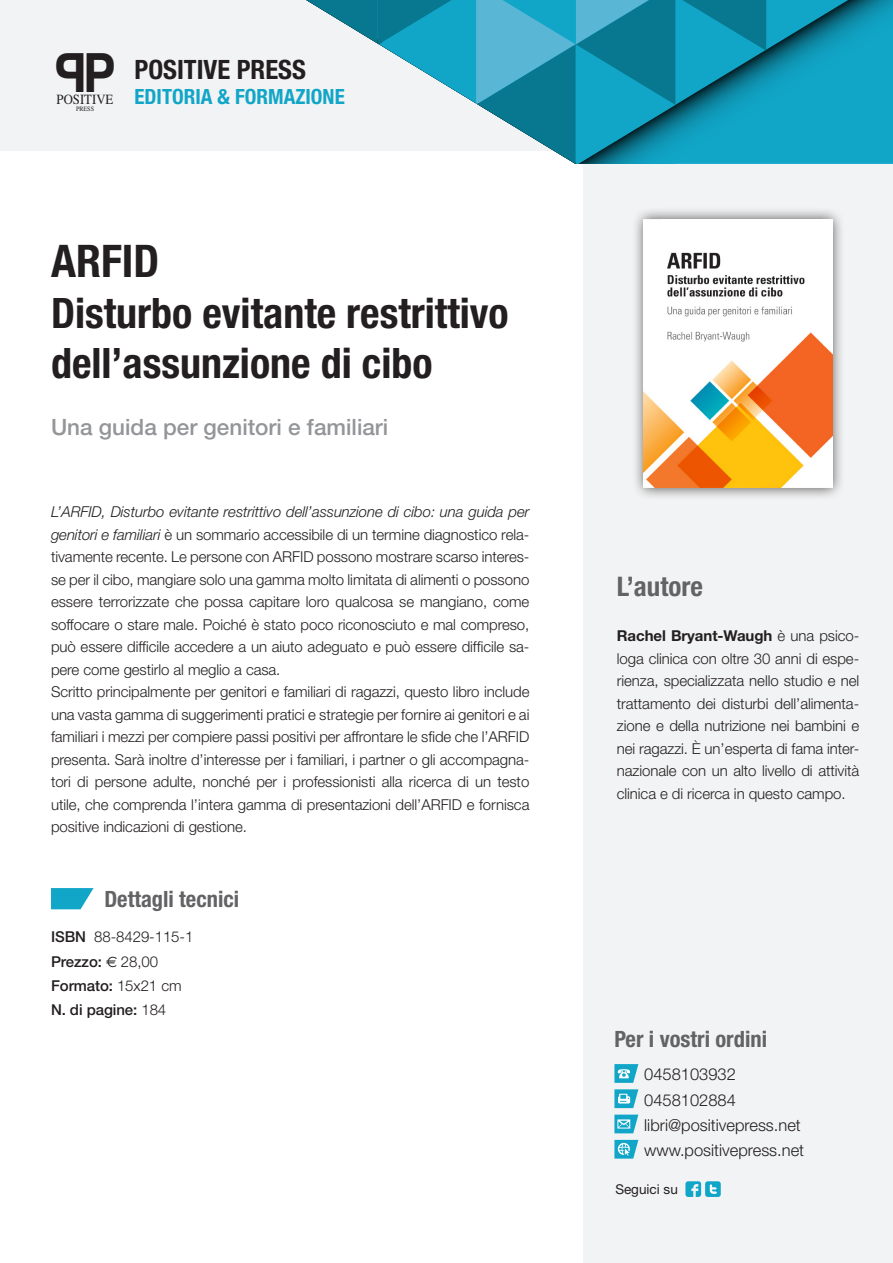
<style>
.page{position:relative;width:893px;height:1263px;background:#fff}
.page>*{position:absolute;margin:0;border:0;box-sizing:border-box;transform-origin:0 0}
.t1{font:700 54px "Helvetica";color:#231f20;scale:.91 1}
.t2{font:700 condensed 45px "Helvetica Neue";color:#231f20}
.t3{font:700 condensed 42px/50.4px "Helvetica Neue";color:#231f20}
.t4{font:700 condensed 27px "Helvetica Neue";color:#636366}
.t5{font:700 condensed 26.7px "Helvetica Neue";color:#231f20}
.t6{font:700 condensed 22.5px "Helvetica Neue";color:#636366}
.t7{font:500 22.5px "Helvetica Neue";color:#939598}
.t8{font:700 condensed 21px "Helvetica Neue";color:#11a6c8}
.t9{font:300 16.5px/25.3px "Helvetica Neue";color:#231f20}
.t10{font:300 15px/22.5px "Helvetica Neue";letter-spacing:-.005em;color:#231f20;text-align:justify}
.t11{font:500 15px "Helvetica Neue";letter-spacing:-.005em;color:#231f20}
.t12{font:13.95px "Times";color:#231f20;scale:.91 1}
.t13{font:13.5px "Helvetica Neue";color:#231f20}
.t14{font:6.6px "Times";color:#231f20;scale:.91 1}
.s1{font-style:italic}
.s2{font-weight:500}
.s3{font-family:"Euro Sans";font-weight:400}
.s4{font-weight:300}
.s5{font-weight:700}
</style>
<div class="page">
<div style="left:0;top:0;width:893px;height:150px;background:#f2f3f4"></div>
<div style="left:583px;top:136px;width:310px;height:1127px;background:#f2f3f4"></div>
<svg style="left:675px;top:0;width:218px;height:164px;background:#0f99b9"></svg>
<svg style="left:306px;top:0;width:369px;height:164px"></svg>
<svg style="left:682px;top:0;width:84px;height:51px;background:#0c8fac"></svg>
<svg style="left:614px;top:1114px;width:24px;height:19px"></svg>
<svg style="left:614px;top:1064px;width:24px;height:19px"></svg>
<svg style="left:614px;top:1089px;width:24px;height:19px"></svg>
<svg style="left:614px;top:1140px;width:24px;height:18px"></svg>
<svg style="left:685px;top:1181px;width:16px;height:16px"></svg>
<div style="left:705px;top:1181px;width:16px;height:16px;background:#11a6c8;border-radius:3px"></div>
<svg style="left:710px;top:1184px;width:7px;height:10px"></svg>
<div style="left:631px;top:206px;width:214px;height:294px;background:#231f20;opacity:.75"></div>
<img style="left:644px;top:219px;width:188px;height:269px">
<svg style="left:51px;top:888px;width:43px;height:21px"></svg>
<h1 class="t1" style="left:83px;top:29px;width:38px">P</h1>
<p class="t14" style="left:76px;top:102px;width:21px">PRESS</p>
<p class="t12" style="left:57px;top:86px;width:64px">POSITIVE</p>
<h3 class="t5" style="left:134px;top:53px;width:173px">POSITIVE PRESS</h3>
<h3 class="t8" style="left:134px;top:84px;width:212px">EDITORIA &amp; FORMAZIONE</h3>
<p class="t2" style="left:51px;top:234px;width:110px">ARFID</p>
<p class="t3" style="left:51px;top:287px;width:459px">Disturbo evitante restrittivo dell’assunzione di cibo</p>
<p class="t7" style="left:51px;top:413px;width:339px">Una guida per genitori e familiari</p>
<p class="t10" style="left:51px;top:500px;width:480px"><span class="s1">L’ARFID, Disturbo evitante restrittivo dell’assunzione di cibo: una guida per genitori e familiari</span> è un sommario accessibile di un termine diagnostico rela&shy;tivamente recente. Le persone con ARFID possono mostrare scarso interes&shy;se per il cibo, mangiare solo una gamma molto limitata di alimenti o possono essere terrorizzate che possa capitare loro qualcosa se mangiano, come soffocare o stare male. Poiché è stato poco riconosciuto e mal compreso, può essere difficile accedere a un aiuto adeguato e può essere difficile sa&shy;pere come gestirlo al meglio a casa.</p>
<p class="t10" style="left:51px;top:680px;width:480px">Scritto principalmente per genitori e familiari di ragazzi, questo libro include una vasta gamma di suggerimenti pratici e strategie per fornire ai genitori e ai familiari i mezzi per compiere passi positivi per affrontare le sfide che l’ARFID presenta. Sarà inoltre d’interesse per i familiari, i partner o gli accompagna&shy;tori di persone adulte, nonché per i professionisti alla ricerca di un testo utile, che comprenda l’intera gamma di presentazioni dell’ARFID e fornisca positive indicazioni di gestione.</p>
<p class="t6" style="left:104px;top:885px;width:136px">Dettagli tecnici</p>
<p class="t10" style="left:51px;top:925px;width:144px"><span class="s2">ISBN</span> 88-8429-115-1</p>
<p class="t11" style="left:51px;top:952px;width:109px">Prezzo: <span class="s3">€</span> <span class="s4">28,00</span></p>
<p class="t11" style="left:51px;top:977px;width:132px">Formato: <span class="s4">15x21 cm</span></p>
<p class="t11" style="left:51px;top:1001px;width:117px">N. di pagine: <span class="s4">184</span></p>
<p class="t4" style="left:617px;top:570px;width:87px">L’autore</p>
<p class="t10" style="left:617px;top:624px;width:244px"><span class="s5">Rachel Bryant-Waugh</span> è una psico&shy;loga clinica con oltre 30 anni di espe&shy;rienza, specializzata nello studio e nel trattamento dei disturbi dell’alimenta&shy;zione e della nutrizione nei bambini e nei ragazzi. È un’esperta di fama inter&shy;nazionale con un alto livello di attività clinica e di ricerca in questo campo.</p>
<h3 class="t6" style="left:614px;top:1025px;width:154px">Per i vostri ordini</h3>
<p class="t9" style="left:644px;top:1061px;width:161px">0458103932<br>0458102884 libri@positivepress.net www.positivepress.net</p>
<p class="t13" style="left:615px;top:1181px;width:64px">Seguici su</p>
</div>
